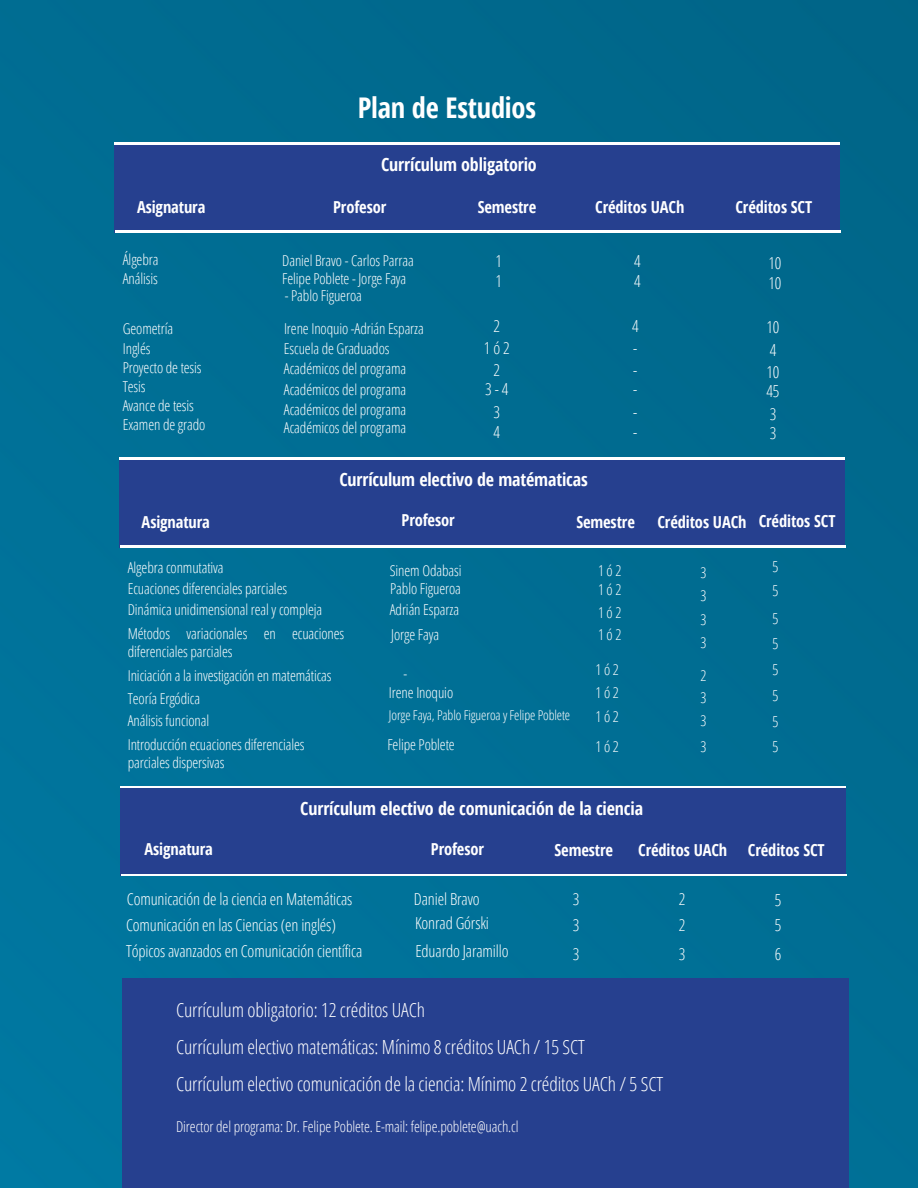
<style>
.page{position:relative;width:918px;height:1188px;background:#fff}
.page>*{position:absolute;margin:0;border:0;box-sizing:border-box;transform-origin:0 0}
.t1{font:700 28.5px "Open Sans Condensed";letter-spacing:-.01em;color:#fff}
.t2{font:300 19.5px/37.2px "Open Sans Condensed";letter-spacing:-.005em;color:#fff}
.t3{font:700 18px "Open Sans Condensed";letter-spacing:-.005em;color:#fff}
.t4{font:300 16.5px "Open Sans Condensed";letter-spacing:-.005em;color:#fff}
.t5{font:700 16.5px "Open Sans Condensed";letter-spacing:-.005em;color:#fff}
.t6{font:300 15px/19.2px "Open Sans Condensed";letter-spacing:-.005em;color:#fff}
.t7{font:300 13.5px "Open Sans Condensed";letter-spacing:-.005em;color:#fff}
</style>
<div class="page">
<img style="left:0;top:0;width:918px;height:1188px">
<div style="left:115px;top:144px;width:725px;height:89px;background:#26408f"></div>
<hr style="left:115px;top:143px;width:725px;height:1px;background:#fff">
<hr style="left:116px;top:231px;width:725px;height:2px;background:#fff">
<div style="left:120px;top:788px;width:725px;height:88px;background:#26408f"></div>
<hr style="left:120px;top:786px;width:725px;height:2px;background:#fff">
<hr style="left:121px;top:874px;width:725px;height:2px;background:#fff">
<div style="left:123px;top:979px;width:725px;height:209px;background:#26408f"></div>
<div style="left:119px;top:459px;width:725px;height:89px;background:#26408f"></div>
<hr style="left:119px;top:458px;width:725px;height:1px;background:#fff">
<hr style="left:120px;top:546px;width:725px;height:2px;background:#fff">
<h1 class="t1" style="left:358px;top:88px;width:180px">Plan de Estudios</h1>
<h4 class="t3" style="left:381px;top:152px;width:157px">Currículum obligatorio</h4>
<h4 class="t5" style="left:137px;top:195px;width:70px">Asignatura</h4>
<h4 class="t5" style="left:333px;top:195px;width:55px">Profesor</h4>
<h4 class="t5" style="left:478px;top:195px;width:60px">Semestre</h4>
<h5 class="t5" style="left:595px;top:195px;width:91px">Créditos UACh</h5>
<h5 class="t5" style="left:735px;top:195px;width:78px">Créditos SCT</h5>
<h5 class="t6" style="left:282px;top:251px;width:133px">Daniel Bravo - Carlos Parraa</h5>
<p class="t6" style="left:282px;top:269px;width:126px">Felipe Poblete - Jorge Faya</p>
<p class="t6" style="left:285px;top:286px;width:78px">- Pablo Figueroa</p>
<p class="t6" style="left:284px;top:319px;width:141px">Irene Inoquio -Adrián Esparza</p>
<p class="t6" style="left:284px;top:338px;width:107px">Escuela de Graduados</p>
<p class="t6" style="left:284px;top:358px;width:124px">Académicos del programa</p>
<p class="t6" style="left:284px;top:380px;width:124px">Académicos del programa</p>
<p class="t6" style="left:284px;top:400px;width:124px">Académicos del programa</p>
<h5 class="t6" style="left:284px;top:418px;width:124px">Académicos del programa</h5>
<h4 class="t6" style="left:123px;top:250px;width:37px">Álgebra<br>Análisis</h4>
<h2 class="t6" style="left:123px;top:319px;width:84px">Geometría<br>Inglés<br>Proyecto de tesis<br>Tesis<br>Avance de tesis<br>Examen de grado</h2>
<p class="t4" style="left:634px;top:250px;width:8px">4</p>
<h5 class="t4" style="left:634px;top:270px;width:8px">4</h5>
<h5 class="t4" style="left:495px;top:250px;width:8px">1</h5>
<h5 class="t4" style="left:495px;top:270px;width:8px">1</h5>
<p class="t4" style="left:769px;top:252px;width:15px">10</p>
<p class="t4" style="left:769px;top:272px;width:15px">10</p>
<h5 class="t4" style="left:493px;top:314px;width:8px">2</h5>
<p class="t4" style="left:632px;top:314px;width:8px">4</p>
<p class="t4" style="left:767px;top:316px;width:15px">10</p>
<h5 class="t4" style="left:484px;top:337px;width:27px">1ó2</h5>
<h5 class="t4" style="left:493px;top:358px;width:8px">2</h5>
<p class="t4" style="left:770px;top:339px;width:8px">4</p>
<p class="t4" style="left:767px;top:360px;width:15px">10</p>
<p class="t4" style="left:633px;top:337px;width:6px">-</p>
<p class="t4" style="left:633px;top:358px;width:6px">-</p>
<h5 class="t4" style="left:485px;top:377px;width:24px">3-4</h5>
<p class="t4" style="left:493px;top:401px;width:8px">3</p>
<h5 class="t4" style="left:493px;top:420px;width:8px">4</h5>
<p class="t4" style="left:767px;top:379px;width:15px">45</p>
<p class="t4" style="left:770px;top:403px;width:8px">3</p>
<p class="t4" style="left:770px;top:422px;width:8px">3</p>
<p class="t4" style="left:633px;top:377px;width:6px">-</p>
<p class="t4" style="left:633px;top:401px;width:6px">-</p>
<p class="t4" style="left:633px;top:420px;width:6px">-</p>
<h5 class="t3" style="left:339px;top:467px;width:250px">Currículum electivo de matématicas</h5>
<h5 class="t5" style="left:142px;top:510px;width:70px">Asignatura</h5>
<h5 class="t5" style="left:402px;top:509px;width:55px">Profesor</h5>
<p class="t5" style="left:576px;top:510px;width:60px">Semestre</p>
<p class="t5" style="left:657px;top:510px;width:91px">Créditos UACh</p>
<p class="t5" style="left:759px;top:509px;width:78px">Créditos SCT</p>
<p class="t6" style="left:128px;top:557px;width:97px">Algebra conmutativa</p>
<p class="t6" style="left:128px;top:579px;width:161px">Ecuaciones diferenciales parciales</p>
<p class="t6" style="left:128px;top:600px;width:196px">Dinámica unidimensional real y compleja</p>
<p class="t6" style="left:128px;top:624px;width:218px;line-height:18px">Métodos variacionales en ecuaciones diferenciales parciales</p>
<p class="t6" style="left:128px;top:665px;width:205px">Iniciación a la investigación en matemáticas</p>
<p class="t6" style="left:772px;top:557px;width:7px">5</p>
<h5 class="t6" style="left:772px;top:580px;width:7px">5</h5>
<h5 class="t6" style="left:772px;top:609px;width:7px">5</h5>
<h5 class="t6" style="left:772px;top:634px;width:7px">5</h5>
<p class="t6" style="left:772px;top:660px;width:7px">5</p>
<h4 class="t6" style="left:598px;top:561px;width:25px">1ó2</h4>
<h2 class="t6" style="left:598px;top:580px;width:25px">1ó2</h2>
<h4 class="t6" style="left:598px;top:602px;width:25px">1ó2</h4>
<h4 class="t6" style="left:598px;top:625px;width:25px">1ó2</h4>
<h4 class="t6" style="left:596px;top:659px;width:25px">1ó2</h4>
<h4 class="t6" style="left:596px;top:682px;width:25px">1ó2</h4>
<p class="t6" style="left:390px;top:561px;width:73px">Sinem Odabasi</p>
<p class="t6" style="left:390px;top:579px;width:72px">Pablo Figueroa</p>
<p class="t6" style="left:390px;top:600px;width:71px">Adrián Esparza</p>
<p class="t6" style="left:391px;top:625px;width:49px">Jorge Faya</p>
<p class="t6" style="left:403px;top:664px;width:5px">-</p>
<h5 class="t6" style="left:700px;top:562px;width:7px">3</h5>
<h5 class="t6" style="left:700px;top:586px;width:7px">3</h5>
<h5 class="t6" style="left:700px;top:610px;width:7px">3</h5>
<h5 class="t6" style="left:700px;top:632px;width:7px">3</h5>
<h5 class="t6" style="left:700px;top:665px;width:7px">2</h5>
<h5 class="t6" style="left:700px;top:688px;width:7px">3</h5>
<p class="t6" style="left:772px;top:685px;width:7px">5</p>
<p class="t6" style="left:128px;top:689px;width:74px">Teoría Ergódica</p>
<h4 class="t6" style="left:389px;top:682px;width:66px">Irene Inoquio</h4>
<p class="t6" style="left:128px;top:710px;width:83px">Análisis funcional</p>
<p class="t6" style="left:128px;top:735px;width:178px;line-height:18px">Introducción ecuaciones diferenciales parciales dispersivas</p>
<p class="t7" style="left:389px;top:706px;width:183px">Jorge Faya, Pablo Figueroa y Felipe Poblete</p>
<p class="t6" style="left:387px;top:735px;width:69px">Felipe Poblete</p>
<p class="t6" style="left:596px;top:706px;width:25px">1ó2</p>
<p class="t6" style="left:596px;top:736px;width:25px">1ó2</p>
<p class="t6" style="left:700px;top:710px;width:7px">3</p>
<p class="t6" style="left:700px;top:736px;width:7px">3</p>
<h3 class="t6" style="left:772px;top:711px;width:7px">5</h3>
<h5 class="t6" style="left:772px;top:736px;width:7px">5</h5>
<h2 class="t3" style="left:300px;top:795px;width:344px">Currículum electivo de comunicación de la ciencia</h2>
<h4 class="t5" style="left:431px;top:838px;width:55px">Profesor</h4>
<h4 class="t5" style="left:555px;top:838px;width:60px">Semestre</h4>
<h4 class="t5" style="left:638px;top:838px;width:91px">Créditos UACh</h4>
<h4 class="t5" style="left:748px;top:838px;width:78px">Créditos SCT</h4>
<h5 class="t4" style="left:127px;top:888px;width:227px">Comunicación de la ciencia en Matemáticas</h5>
<h5 class="t4" style="left:126px;top:914px;width:211px">Comunicación en las Ciencias (en inglés)</h5>
<h5 class="t4" style="left:126px;top:940px;width:238px">Tópicos avanzados en Comunicación científica</h5>
<p class="t5" style="left:145px;top:838px;width:70px">Asignatura</p>
<h5 class="t4" style="left:414px;top:888px;width:67px">Daniel Bravo</h5>
<h5 class="t4" style="left:573px;top:888px;width:8px">3</h5>
<h5 class="t4" style="left:573px;top:913px;width:8px">3</h5>
<h5 class="t4" style="left:573px;top:942px;width:8px">3</h5>
<h5 class="t4" style="left:679px;top:888px;width:8px">2</h5>
<h5 class="t4" style="left:679px;top:913px;width:8px">2</h5>
<h5 class="t4" style="left:679px;top:942px;width:8px">3</h5>
<h5 class="t4" style="left:775px;top:888px;width:8px">5</h5>
<h5 class="t4" style="left:775px;top:914px;width:8px">5</h5>
<p class="t4" style="left:775px;top:943px;width:8px">6</p>
<h5 class="t4" style="left:415px;top:912px;width:76px">Konrad Górski</h5>
<h5 class="t4" style="left:415px;top:940px;width:95px">Eduardo Jaramillo</h5>
<h5 class="t2" style="left:176px;top:991px;width:489px">Currículum obligatorio: 12 créditos UACh<br>Currículum electivo matemáticas: Mínimo 8 créditos UACh / 15 SCT<br>Currículum electivo comunicación de la ciencia: Mínimo 2 créditos UACh / 5 SCT</h5>
<p class="t6" style="left:176px;top:1116px;width:344px">Director del programa: Dr. Felipe Poblete. E-mail: felipe.poblete@uach.cl</p>
</div>
